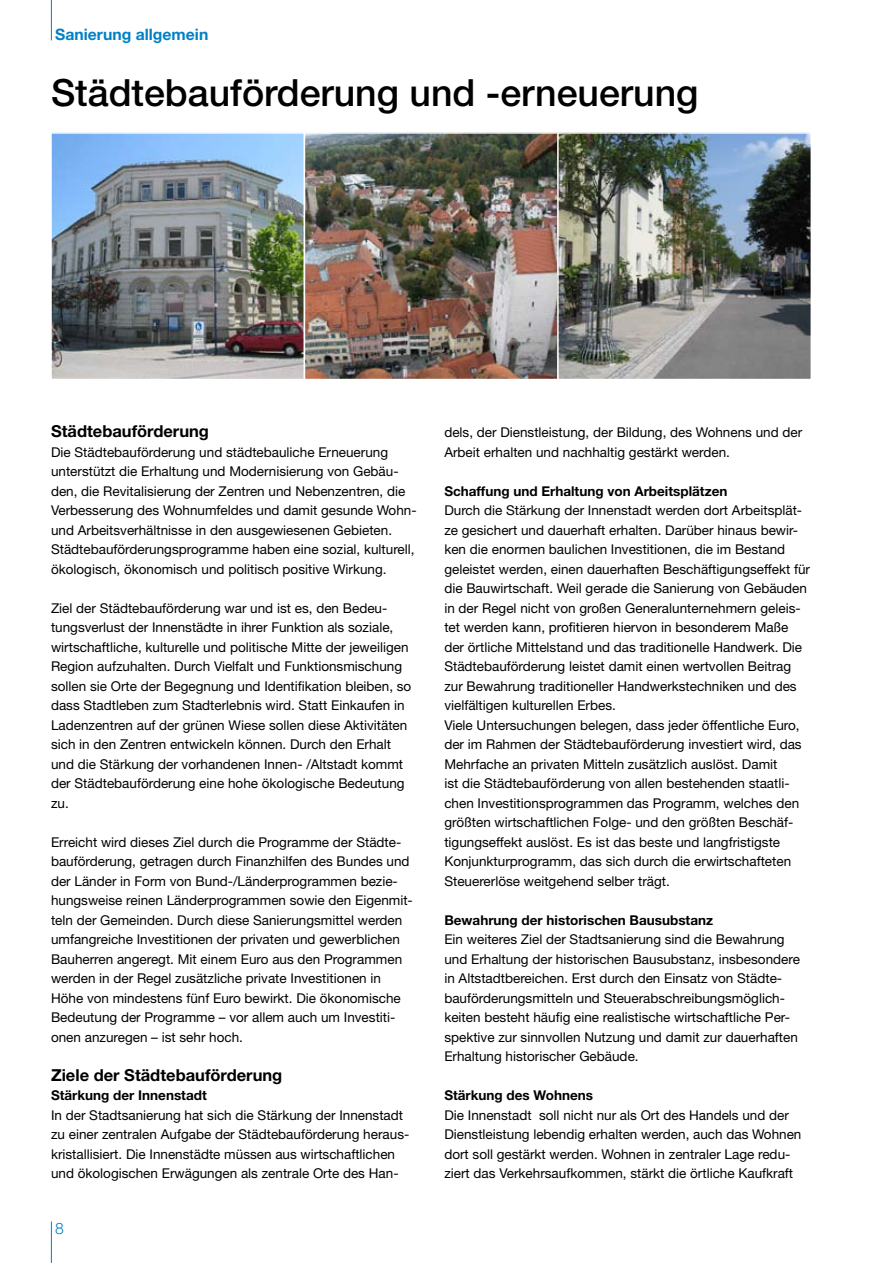
<style>
.page{position:relative;width:893px;height:1263px;background:#fff}
.page>*{position:absolute;margin:0;border:0;box-sizing:border-box;transform-origin:0 0}
.t1{font:500 37.5px "Helvetica Neue";color:#000}
.t2{font:700 16.5px "Helvetica Neue";color:#000}
.t3{font:700 15.75px "Helvetica Neue";color:#0080c6}
.t4{font:13.5px/19.5px "Helvetica Neue";color:#000}
.t5{font:700 13.5px "Helvetica Neue";color:#000}
</style>
<div class="page">
<img style="left:53px;top:135px;width:756px;height:242px">
<div style="left:50px;top:132px;width:255px;height:248px;border:2px solid #fff"></div>
<div style="left:304px;top:132px;width:255px;height:248px;border:2px solid #fff"></div>
<div style="left:557px;top:132px;width:255px;height:248px;border:2px solid #fff"></div>
<hr style="left:51px;top:1221px;width:1px;height:42px;background:#0080c6">
<hr style="left:51px;top:0;width:1px;height:40px;background:#0080c6">
<p class="t3" style="left:55px;top:25px;width:155px">Sanierung allgemein</p>
<h1 class="t1" style="left:51px;top:70px;width:649px">Städtebauförderung und -erneuerung</h1>
<p class="t2" style="left:51px;top:421px;width:160px">Städtebauförderung</p>
<p class="t4" style="left:51px;top:442px;width:367px">Die Städtebauförderung und städtebauliche Erneuerung unterstützt die Erhaltung und Modernisierung von Gebäu&shy;den, die Revitalisierung der Zentren und Nebenzentren, die Verbesserung des Wohnumfeldes und damit gesunde Wohn&shy;und Arbeitsverhältnisse in den ausgewiesenen Gebieten.<br>Städtebauförderungsprogramme haben eine sozial, kulturell, ökologisch, ökonomisch und politisch positive Wirkung.</p>
<p class="t4" style="left:51px;top:598px;width:362px">Ziel der Städtebauförderung war und ist es, den Bedeu&shy;tungsverlust der Innenstädte in ihrer Funktion als soziale, wirtschaftliche, kulturelle und politische Mitte der jeweiligen Region aufzuhalten. Durch Vielfalt und Funktionsmischung sollen sie Orte der Begegnung und Identifikation bleiben, so dass Stadtleben zum Stadterlebnis wird. Statt Einkaufen in Ladenzentren auf der grünen Wiese sollen diese Aktivitäten sich in den Zentren entwickeln können. Durch den Erhalt und die Stärkung der vorhandenen Innen- /Altstadt kommt der Städtebauförderung eine hohe ökologische Bedeutung zu.</p>
<p class="t4" style="left:51px;top:832px;width:363px">Erreicht wird dieses Ziel durch die Programme der Städte&shy;bauförderung, getragen durch Finanzhilfen des Bundes und der Länder in Form von Bund-/Länderprogrammen bezie&shy;hungsweise reinen Länderprogrammen sowie den Eigenmit&shy;teln der Gemeinden. Durch diese Sanierungsmittel werden umfangreiche Investitionen der privaten und gewerblichen Bauherren angeregt. Mit einem Euro aus den Programmen werden in der Regel zusätzliche private Investitionen in Höhe von mindestens fünf Euro bewirkt. Die ökonomische Bedeutung der Programme – vor allem auch um Investiti&shy;onen anzuregen – ist sehr hoch.</p>
<p class="t2" style="left:51px;top:1065px;width:233px">Ziele der Städtebauförderung</p>
<p class="t5" style="left:51px;top:1087px;width:157px">Stärkung der Innenstadt</p>
<p class="t4" style="left:51px;top:1105px;width:360px">In der Stadtsanierung hat sich die Stärkung der Innenstadt zu einer zentralen Aufgabe der Städtebauförderung heraus&shy;kristallisiert. Die Innenstädte müssen aus wirtschaftlichen und ökologischen Erwägungen als zentrale Orte des Han-</p>
<p class="t4" style="left:444px;top:422px;width:359px">dels, der Dienstleistung, der Bildung, des Wohnens und der<br>Arbeit erhalten und nachhaltig gestärkt werden.</p>
<p class="t5" style="left:444px;top:483px;width:285px">Schaffung und Erhaltung von Arbeitsplätzen</p>
<p class="t4" style="left:444px;top:500px;width:367px">Durch die Stärkung der Innenstadt werden dort Arbeitsplät&shy;ze gesichert und dauerhaft erhalten. Darüber hinaus bewir&shy;ken die enormen baulichen Investitionen, die im Bestand geleistet werden, einen dauerhaften Beschäftigungseffekt für die Bauwirtschaft. Weil gerade die Sanierung von Gebäuden in der Regel nicht von großen Generalunternehmern geleis&shy;tet werden kann, profitieren hiervon in besonderem Maße der örtliche Mittelstand und das traditionelle Handwerk. Die Städtebauförderung leistet damit einen wertvollen Beitrag zur Bewahrung traditioneller Handwerkstechniken und des vielfältigen kulturellen Erbes.<br>Viele Untersuchungen belegen, dass jeder öffentliche Euro, der im Rahmen der Städtebauförderung investiert wird, das Mehrfache an privaten Mitteln zusätzlich auslöst. Damit<br>ist die Städtebauförderung von allen bestehenden staatli&shy;chen Investitionsprogrammen das Programm, welches den größten wirtschaftlichen Folge- und den größten Beschäf&shy;tigungseffekt auslöst. Es ist das beste und langfristigste Konjunkturprogramm, das sich durch die erwirtschafteten Steuererlöse weitgehend selber trägt.</p>
<p class="t5" style="left:444px;top:912px;width:270px">Bewahrung der historischen Bausubstanz</p>
<p class="t4" style="left:444px;top:929px;width:357px">Ein weiteres Ziel der Stadtsanierung sind die Bewahrung und Erhaltung der historischen Bausubstanz, insbesondere in Altstadtbereichen. Erst durch den Einsatz von Städte&shy;bauförderungsmitteln und Steuerabschreibungsmöglich&shy;keiten besteht häufig eine realistische wirtschaftliche Per&shy;spektive zur sinnvollen Nutzung und damit zur dauerhaften Erhaltung historischer Gebäude.</p>
<p class="t5" style="left:444px;top:1087px;width:150px">Stärkung des Wohnens</p>
<p class="t4" style="left:444px;top:1105px;width:359px">Die Innenstadt soll nicht nur als Ort des Handels und der Dienstleistung lebendig erhalten werden, auch das Wohnen dort soll gestärkt werden. Wohnen in zentraler Lage redu&shy;ziert das Verkehrsaufkommen, stärkt die örtliche Kaufkraft</p>
</div>
